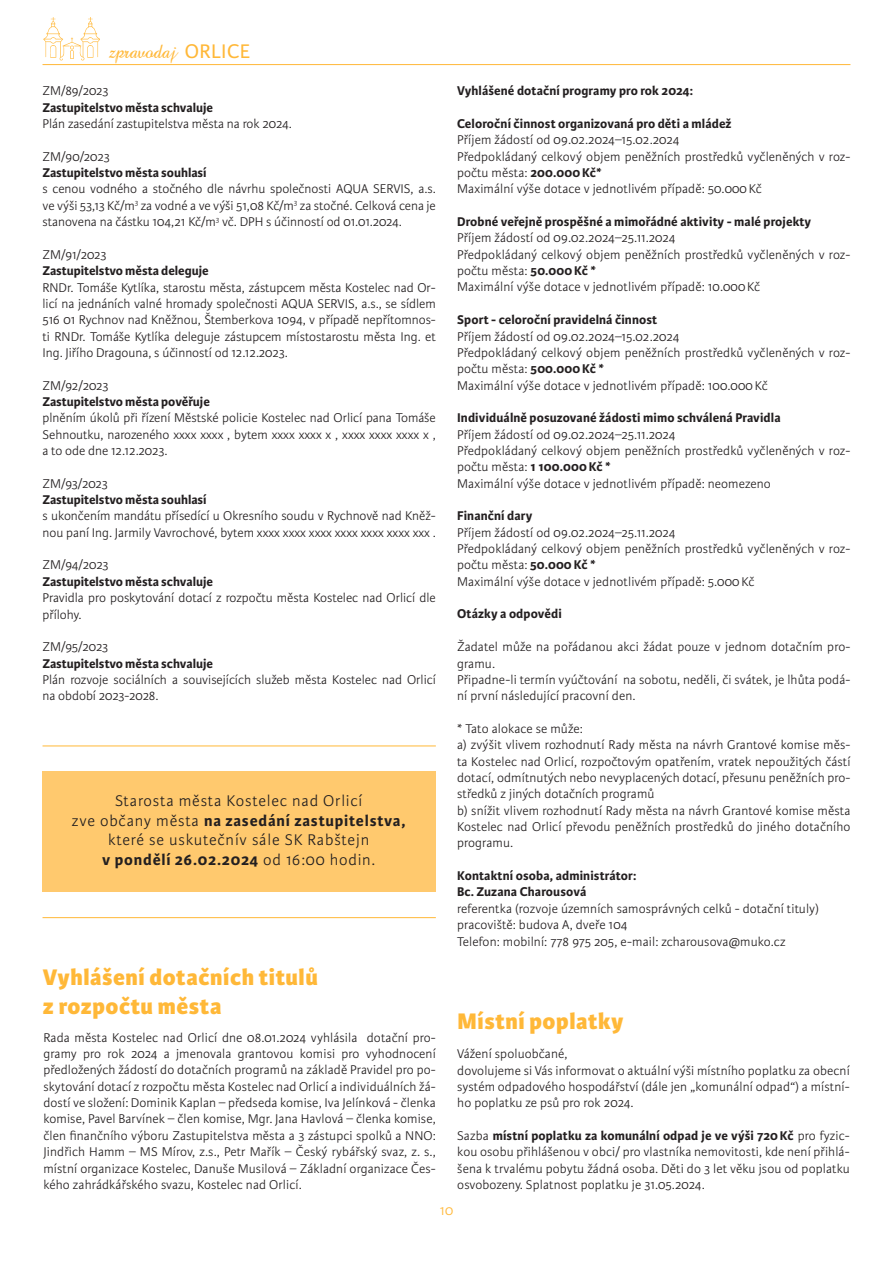
<style>
.page{position:relative;width:893px;height:1263px;background:#fff}
.page>*{position:absolute;margin:0;border:0;box-sizing:border-box;transform-origin:0 0}
.t1{font:800 24px/28.8px "Karmina Sans";letter-spacing:.025em;color:#ffb838}
.t2{font:300 16.5px/19.8px "Karmina Sans";letter-spacing:.05em;color:#231f20;text-align:center}
.t3{font:300 15px "Karmina Sans";color:#ffb838}
.t4{font:300 13.5px/16.4px "Karmina Sans";letter-spacing:.01em;color:#231f20}
.t5{font:700 13.5px/16.4px "Karmina Sans";color:#231f20}
.t6{font:13.5px "Abbeyline";color:#ffb838}
.s1{font-family:"Karmina Sans";font-size:21px}
.s2{font-weight:700}
</style>
<div class="page">
<img style="left:43px;top:17px;width:56px;height:44px">
<hr style="left:43px;top:64px;width:807px;height:1px;background:#ffb838">
<div style="left:43px;top:772px;width:393px;height:120px;background:#ffc96e"></div>
<hr style="left:43px;top:917px;width:393px;height:1px;background:#ffb838">
<hr style="left:43px;top:745px;width:393px;height:1px;background:#ffb838">
<p class="t6" style="left:109px;top:45px;width:142px">zpravodaj <span class="s1">ORLICE</span></p>
<p class="t4" style="left:43px;top:83px;width:67px">ZM/89/2023</p>
<p class="t5" style="left:43px;top:99px;width:172px">Zastupitelstvo města schvaluje</p>
<p class="t4" style="left:43px;top:116px;width:251px">Plán zasedání zastupitelstva města na rok 2024.</p>
<p class="t4" style="left:43px;top:148px;width:69px">ZM/90/2023</p>
<p class="t5" style="left:43px;top:165px;width:166px">Zastupitelstvo města souhlasí</p>
<p class="t4" style="left:43px;top:181px;width:395px;text-align:justify">s cenou vodného a stočného dle návrhu společnosti AQUA SERVIS, a.s. ve výši 53,13 Kč/m<sup>3</sup> za vodné a ve výši 51,08 Kč/m<sup>3</sup> za stočné. Celková cena je stanovena na částku 104,21 Kč/m<sup>3</sup> vč. DPH s účinností od 01.01.2024.</p>
<p class="t4" style="left:43px;top:247px;width:65px">ZM/91/2023</p>
<p class="t5" style="left:43px;top:263px;width:168px">Zastupitelstvo města deleguje</p>
<p class="t4" style="left:43px;top:279px;width:395px;text-align:justify">RNDr. Tomáše Kytlíka, starostu města, zástupcem města Kostelec nad Or&shy;licí na jednáních valné hromady společnosti AQUA SERVIS, a.s., se sídlem 516 01 Rychnov nad Kněžnou, Štemberkova 1094, v případě nepřítomnos&shy;ti RNDr. Tomáše Kytlíka deleguje zástupcem místostarostu města Ing. et Ing. Jiřího Dragouna, s účinností od 12.12.2023.</p>
<p class="t4" style="left:43px;top:377px;width:67px">ZM/92/2023</p>
<p class="t5" style="left:43px;top:394px;width:169px">Zastupitelstvo města pověřuje</p>
<p class="t4" style="left:43px;top:410px;width:395px;text-align:justify">plněním úkolů při řízení Městské policie Kostelec nad Orlicí pana Tomáše Sehnoutku, narozeného xxxx xxxx , bytem xxxx xxxx x , xxxx xxxx xxxx x , a to ode dne 12.12.2023.</p>
<p class="t4" style="left:43px;top:475px;width:67px">ZM/93/2023</p>
<p class="t5" style="left:43px;top:492px;width:166px">Zastupitelstvo města souhlasí</p>
<p class="t4" style="left:43px;top:508px;width:395px">s ukončením mandátu přísedící u Okresního soudu v Rychnově nad Kněž&shy;nou paní Ing. Jarmily Vavrochové, bytem xxxx xxxx xxxx xxxx xxxx xxxx xxx .</p>
<p class="t4" style="left:43px;top:557px;width:68px">ZM/94/2023</p>
<p class="t5" style="left:43px;top:573px;width:172px">Zastupitelstvo města schvaluje</p>
<p class="t4" style="left:43px;top:590px;width:395px">Pravidla pro poskytování dotací z rozpočtu města Kostelec nad Orlicí dle přílohy.</p>
<p class="t4" style="left:43px;top:639px;width:67px">ZM/95/2023</p>
<p class="t5" style="left:43px;top:655px;width:172px">Zastupitelstvo města schvaluje</p>
<p class="t4" style="left:43px;top:672px;width:395px">Plán rozvoje sociálních a souvisejících služeb města Kostelec nad Orlicí na období 2023-2028.</p>
<p class="t2" style="left:72px;top:791px;width:335px">Starosta města Kostelec nad Orlicí<br>zve občany města <span class="s2">na zasedání zastupitelstva, </span>které se uskutečnív sále SK Rabštejn<br><span class="s2">v pondělí 26.02.2024</span> od 16:00 hodin.</p>
<h1 class="t1" style="left:43px;top:963px;width:276px">Vyhlášení dotačních titulů z rozpočtu města</h1>
<p class="t4" style="left:43px;top:1029px;width:394px;text-align:justify">Rada města Kostelec nad Orlicí dne 08.01.2024 vyhlásila dotační pro&shy;gramy pro rok 2024 a jmenovala grantovou komisi pro vyhodnocení předložených žádostí do dotačních programů na základě Pravidel pro po&shy;skytování dotací z rozpočtu města Kostelec nad Orlicí a individuálních žá&shy;dostí ve složení: Dominik Kaplan – předseda komise, Iva Jelínková - členka komise, Pavel Barvínek – člen komise, Mgr. Jana Havlová – členka komise, člen finančního výboru Zastupitelstva města a 3 zástupci spolků a NNO:<br>Jindřich Hamm – MS Mírov, z.s., Petr Mařík – Český rybářský svaz, z. s., místní organizace Kostelec, Danuše Musilová – Základní organizace Čes&shy;kého zahrádkářského svazu, Kostelec nad Orlicí.</p>
<p class="t5" style="left:457px;top:83px;width:237px">Vyhlášené dotační programy pro rok 2024:</p>
<p class="t5" style="left:457px;top:116px;width:276px">Celoroční činnost organizovaná pro děti a mládež</p>
<p class="t4" style="left:457px;top:132px;width:395px">Příjem žádostí od 09.02.2024–15.02.2024<br>Předpokládaný celkový objem peněžních prostředků vyčleněných v roz&shy;počtu města: <span class="s2">200.000 Kč*<br></span>Maximální výše dotace v jednotlivém případě: 50.000 Kč</p>
<p class="t5" style="left:457px;top:214px;width:355px">Drobné veřejně prospěšné a mimořádné aktivity - malé projekty</p>
<p class="t4" style="left:457px;top:230px;width:395px">Příjem žádostí od 09.02.2024–25.11.2024<br>Předpokládaný celkový objem peněžních prostředků vyčleněných v roz&shy;počtu města: <span class="s2">50.000 Kč *<br></span>Maximální výše dotace v jednotlivém případě: 10.000 Kč</p>
<p class="t5" style="left:457px;top:312px;width:202px">Sport - celoroční pravidelná činnost</p>
<p class="t4" style="left:457px;top:328px;width:395px">Příjem žádostí od 09.02.2024–15.02.2024<br>Předpokládaný celkový objem peněžních prostředků vyčleněných v roz&shy;počtu města: <span class="s2">500.000 Kč *<br></span>Maximální výše dotace v jednotlivém případě: 100.000 Kč</p>
<p class="t5" style="left:457px;top:410px;width:325px">Individuálně posuzované žádosti mimo schválená Pravidla</p>
<p class="t4" style="left:457px;top:426px;width:395px">Příjem žádostí od 09.02.2024–25.11.2024<br>Předpokládaný celkový objem peněžních prostředků vyčleněných v roz&shy;počtu města: <span class="s2">1 100.000 Kč *<br></span>Maximální výše dotace v jednotlivém případě: neomezeno</p>
<p class="t5" style="left:457px;top:508px;width:77px">Finanční dary</p>
<p class="t4" style="left:457px;top:524px;width:395px">Příjem žádostí od 09.02.2024–25.11.2024<br>Předpokládaný celkový objem peněžních prostředků vyčleněných v roz&shy;počtu města: <span class="s2">50.000 Kč *<br></span>Maximální výše dotace v jednotlivém případě: 5.000 Kč</p>
<p class="t5" style="left:457px;top:606px;width:106px">Otázky a odpovědi</p>
<p class="t4" style="left:457px;top:639px;width:395px">Žadatel může na pořádanou akci žádat pouze v jednom dotačním pro&shy;gramu.<br>Připadne-li termín vyúčtování na sobotu, neděli, či svátek, je lhůta podá&shy;ní první následující pracovní den.</p>
<p class="t4" style="left:457px;top:721px;width:395px">* Tato alokace se může:<br>a) zvýšit vlivem rozhodnutí Rady města na návrh Grantové komise měs&shy;ta Kostelec nad Orlicí, rozpočtovým opatřením, vratek nepoužitých částí dotací, odmítnutých nebo nevyplacených dotací, přesunu peněžních pro&shy;středků z jiných dotačních programů<br>b) snížit vlivem rozhodnutí Rady města na návrh Grantové komise města Kostelec nad Orlicí převodu peněžních prostředků do jiného dotačního programu.</p>
<p class="t5" style="left:457px;top:868px;width:181px">Kontaktní osoba, administrátor:<br>Bc. Zuzana Charousová</p>
<p class="t4" style="left:457px;top:900px;width:363px">referentka (rozvoje územních samosprávných celků - dotační tituly) pracoviště: budova A, dveře 104<br>Telefon: mobilní: 778 975 205, e-mail: zcharousova@muko.cz</p>
<h1 class="t1" style="left:458px;top:1007px;width:167px">Místní poplatky</h1>
<p class="t4" style="left:457px;top:1046px;width:394px">Vážení spoluobčané,<br>dovolujeme si Vás informovat o aktuální výši místního poplatku za obecní systém odpadového hospodářství (dále jen „komunální odpad“) a místní&shy;ho poplatku ze psů pro rok 2024.</p>
<p class="t4" style="left:457px;top:1128px;width:394px;text-align:justify">Sazba <span class="s2">místní poplatku za komunální odpad je ve výši 720 Kč</span> pro fyzic&shy;kou osobu přihlášenou v obci/ pro vlastníka nemovitosti, kde není přihlá&shy;šena k trvalému pobytu žádná osoba. Děti do 3 let věku jsou od poplatku osvobozeny. Splatnost poplatku je 31.05.2024.</p>
<p class="t3" style="left:440px;top:1202px;width:15px">10</p>
</div>
